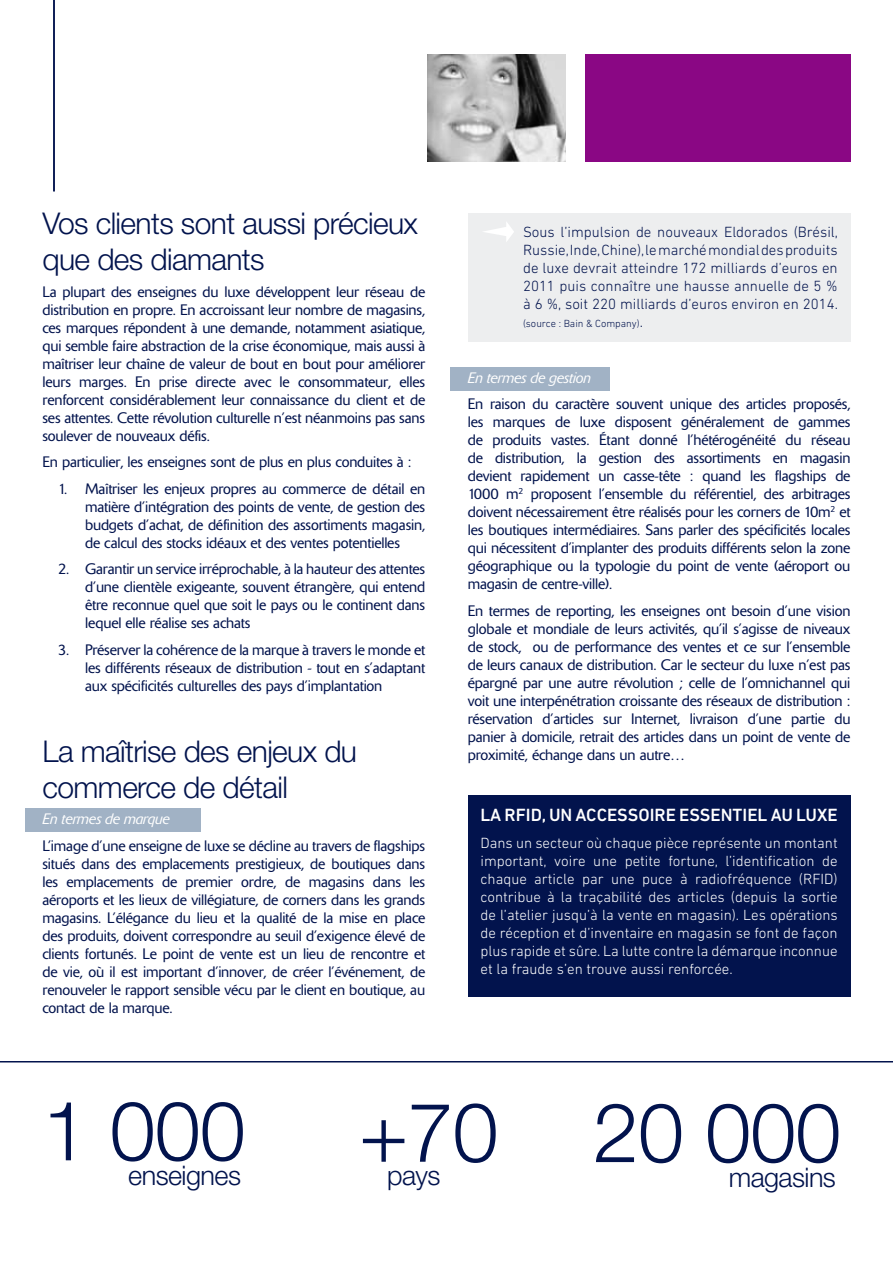
<style>
.page{position:relative;width:893px;height:1263px;background:#fff}
.page>*{position:absolute;margin:0;border:0;box-sizing:border-box;transform-origin:0 0}
.t1{font:300 82.5px "Helvetica Neue LT Std";letter-spacing:-.01em;color:#02134d}
.t2{font:300 30px/36px "Helvetica Neue LT Std";letter-spacing:-.02em;color:#02134d}
.t3{font:300 27px "Helvetica Neue LT Std";letter-spacing:-.02em;color:#02134d}
.t4{font:500 18px "DIN Next LT Pro";color:#fff}
.t5{font:300 15px/18px "Delta";letter-spacing:-.01em;color:#02134d;text-align:justify}
.t6{font:300 15px/18px "DIN Next LT Pro";color:#fff;text-align:justify}
.t7{font:300 15px/18px "DIN Next LT Pro";color:#02134d;text-align:justify}
.t8{font:italic 300 15px "Delta";letter-spacing:-.01em;color:#fff}
.t9{font:300 10.5px "DIN Next LT Pro";color:#02134d}
.s1{font-size:15px}
</style>
<div class="page">
<div style="left:585px;top:54px;width:265px;height:108px;background:#8a0784"></div>
<svg style="left:427px;top:54px;width:139px;height:108px;background:#aaa"></svg>
<div style="left:26px;top:808px;width:175px;height:23px;background:#a1b2c5"></div>
<div style="left:450px;top:367px;width:159px;height:23px;background:#a1b2c5"></div>
<hr style="left:53px;top:0;width:2px;height:191px;background:#02134d">
<hr style="left:0;top:1061px;width:893px;height:1px;background:#02134d">
<div style="left:468px;top:795px;width:382px;height:202px;background:#02134d"></div>
<div style="left:468px;top:213px;width:382px;height:129px;background:#edeeef"></div>
<svg style="left:484px;top:222px;width:30px;height:20px"></svg>
<h2 class="t2" style="left:43px;top:205px;width:377px">Vos clients sont aussi précieux que des diamants</h2>
<p class="t5" style="left:43px;top:282px;width:384px">La plupart des enseignes du luxe développent leur réseau de distribution en propre. En accroissant leur nombre de magasins, ces marques répondent à une demande, notamment asiatique, qui semble faire abstraction de la crise économique, mais aussi à maîtriser leur chaîne de valeur de bout en bout pour améliorer leurs marges. En prise directe avec le consommateur, elles renforcent considérablement leur connaissance du client et de ses attentes. Cette révolution culturelle n’est néanmoins pas sans soulever de nouveaux défis.</p>
<p class="t5" style="left:43px;top:453px;width:371px">En particulier, les enseignes sont de plus en plus conduites à :</p>
<p class="t5" style="left:85px;top:479px;width:342px;text-indent:-27px">1. Maîtriser les enjeux propres au commerce de détail en matière d’intégration des points de vente, de gestion des budgets d’achat, de définition des assortiments magasin, de calcul des stocks idéaux et des ventes potentielles</p>
<p class="t5" style="left:85px;top:560px;width:342px;text-indent:-27px">2. Garantir un service irréprochable, à la hauteur des attentes d’une clientèle exigeante, souvent étrangère, qui entend être reconnue quel que soit le pays ou le continent dans lequel elle réalise ses achats</p>
<p class="t5" style="left:85px;top:641px;width:342px;text-indent:-27px">3. Préserver la cohérence de la marque à travers le monde et les différents réseaux de distribution - tout en s’adaptant aux spécificités culturelles des pays d’implantation</p>
<h2 class="t2" style="left:43px;top:732px;width:316px">La maîtrise des enjeux du commerce de détail</h2>
<p class="t8" style="left:43px;top:810px;width:129px">En termes de marque</p>
<p class="t5" style="left:43px;top:837px;width:384px">L’image d’une enseigne de luxe se décline au travers de flagships situés dans des emplacements prestigieux, de boutiques dans les emplacements de premier ordre, de magasins dans les aéroports et les lieux de villégiature, de corners dans les grands magasins. L’élégance du lieu et la qualité de la mise en place des produits, doivent correspondre au seuil d’exigence élevé de clients fortunés. Le point de vente est un lieu de rencontre et de vie, où il est important d’innover, de créer l’événement, de renouveler le rapport sensible vécu par le client en boutique, au contact de la marque.</p>
<p class="t7" style="left:523px;top:222px;width:317px;text-indent:-27px">• Sous l’impulsion de nouveaux Eldorados (Brésil, Russie, Inde, Chine), le marché mondial des produits de luxe devrait atteindre 172 milliards d’euros en 2011 puis connaître une hausse annuelle de 5 % à 6 %, soit 220 milliards d’euros environ en 2014.</p>
<p class="t9" style="left:523px;top:317px;width:121px">(source : Bain &amp; Company)<span class="s1">.</span></p>
<p class="t8" style="left:468px;top:369px;width:125px">En termes de gestion</p>
<p class="t5" style="left:468px;top:395px;width:384px">En raison du caractère souvent unique des articles proposés, les marques de luxe disposent généralement de gammes de produits vastes. Étant donné l’hétérogénéité du réseau de distribution, la gestion des assortiments en magasin devient rapidement un casse-tête : quand les flagships de 1000 m<sup>2</sup> proposent l’ensemble du référentiel, des arbitrages doivent nécessairement être réalisés pour les corners de 10m<sup>2</sup> et les boutiques intermédiaires. Sans parler des spécificités locales qui nécessitent d’implanter des produits différents selon la zone géographique ou la typologie du point de vente (aéroport ou magasin de centre-ville).</p>
<p class="t5" style="left:468px;top:602px;width:384px">En termes de reporting, les enseignes ont besoin d’une vision globale et mondiale de leurs activités, qu’il s’agisse de niveaux de stock, ou de performance des ventes et ce sur l’ensemble de leurs canaux de distribution. Car le secteur du luxe n’est pas épargné par une autre révolution ; celle de l’omnichannel qui voit une interpénétration croissante des réseaux de distribution : réservation d’articles sur Internet, livraison d’une partie du panier à domicile, retrait des articles dans un point de vente de proximité, échange dans un autre…</p>
<p class="t4" style="left:480px;top:805px;width:359px">LA RFID, UN ACCESSOIRE ESSENTIEL AU LUXE</p>
<p class="t6" style="left:480px;top:834px;width:359px">Dans un secteur où chaque pièce représente un montant important, voire une petite fortune, l’identification de chaque article par une puce à radiofréquence (RFID) contribue à la traçabilité des articles (depuis la sortie de l’atelier jusqu’à la vente en magasin). Les opérations de réception et d’inventaire en magasin se font de façon plus rapide et sûre. La lutte contre la démarque inconnue et la fraude s’en trouve aussi renforcée.</p>
<h1 class="t1" style="left:43px;top:1080px;width:205px">1 000</h1>
<h3 class="t3" style="left:128px;top:1159px;width:114px">enseignes</h3>
<h1 class="t1" style="left:359px;top:1082px;width:141px">+70</h1>
<h3 class="t3" style="left:387px;top:1159px;width:55px">pays</h3>
<h1 class="t1" style="left:593px;top:1082px;width:250px">20 000</h1>
<h3 class="t3" style="left:729px;top:1161px;width:109px">magasins</h3>
</div>
